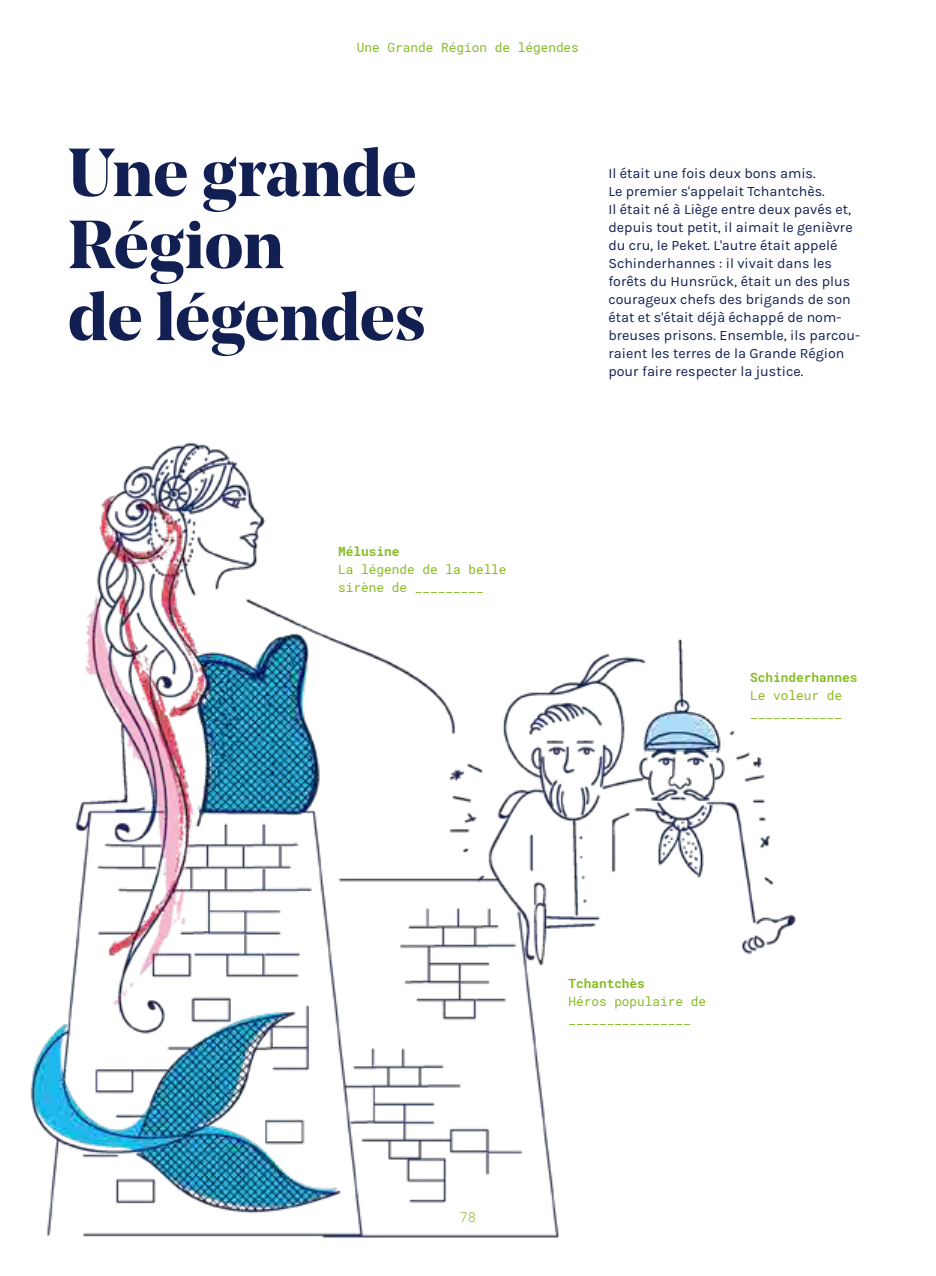
<style>
.page{position:relative;width:936px;height:1276px;background:#fff}
.page>*{position:absolute;margin:0;border:0;box-sizing:border-box;transform-origin:0 0}
.t1{font:700 67.5px/72px "Noe Display";letter-spacing:-.005em;color:#121f52}
.t2{font:14.25px/18px "Karla";color:#121f52}
.t3{font:300 13.5px "Roboto Mono";color:#87ba25}
.t4{font:12.75px/18px "Roboto Mono";color:#87ba25}
.t5{font:700 12.75px "Roboto Mono";color:#87ba25}
</style>
<div class="page">
<img style="left:30px;top:442px;width:766px;height:796px">
<p class="t4" style="left:357px;top:38px;width:223px">Une Grande Région de légendes</p>
<h1 class="t1" style="left:68px;top:135px;width:359px">Une grande<br>Région<br>de légendes</h1>
<p class="t2" style="left:608px;top:165px;width:253px">Il était une fois deux bons amis.<br>Le premier s'appelait Tchantchès.<br>Il était né à Liège entre deux pavés et, depuis tout petit, il aimait le genièvre du cru, le Peket. L'autre était appelé Schinderhannes : il vivait dans les forêts du Hunsrück, était un des plus courageux chefs des brigands de son état et s'était déjà échappé de nom&shy;breuses prisons. Ensemble, ils parcou&shy;raient les terres de la Grande Région pour faire respecter la justice.</p>
<p class="t5" style="left:338px;top:542px;width:63px">Mélusine</p>
<p class="t4" style="left:338px;top:560px;width:170px">La légende de la belle sirène de _________</p>
<p class="t5" style="left:750px;top:668px;width:109px">Schinderhannes</p>
<p class="t4" style="left:750px;top:686px;width:93px">Le voleur de ____________</p>
<p class="t3" style="left:460px;top:1208px;width:18px">78</p>
<p class="t5" style="left:568px;top:974px;width:78px">Tchantchès</p>
<p class="t4" style="left:568px;top:992px;width:139px">Héros populaire de ________________</p>
</div>
